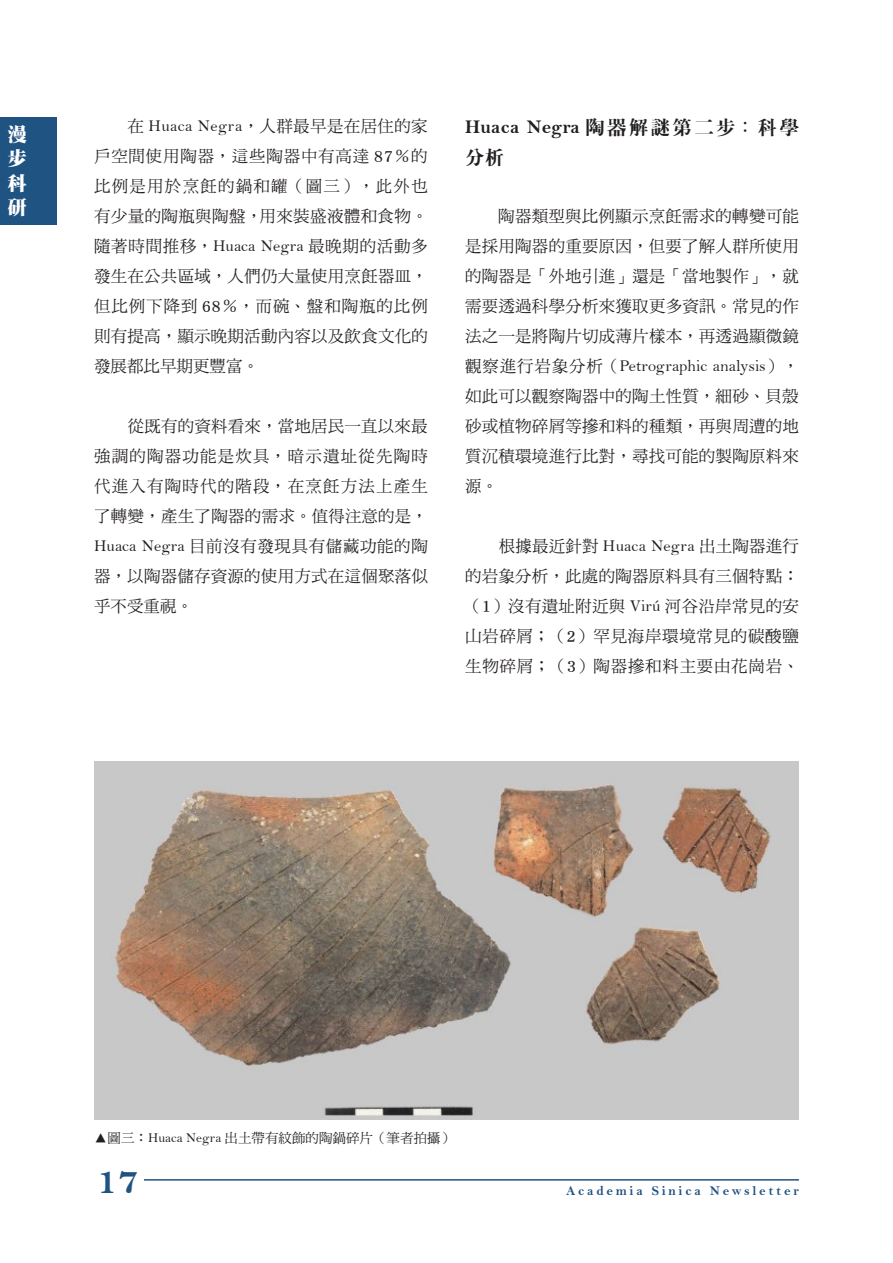
<style>
.page{position:relative;width:893px;height:1263px;background:#fff}
.page>*{position:absolute;margin:0;border:0;box-sizing:border-box;transform-origin:0 0}
.t1{font:40.5px "Bell MT Bold";color:#1f5382}
.t2{font:19.5px/30px "DF Ming XB WIN BF";color:#231f20}
.t3{font:19.5px/24.3px "DF Ming W12 WIN BF";color:#fff;text-align:justify}
.t4{font:16.5px/30px "DF Ming Md HKP BF";letter-spacing:.015em;color:#231f20;text-align:justify}
.t5{font:13.5px "DF Ming Md HKP BF";color:#231f20}
.t6{font:13.5px "Bell MT Bold";letter-spacing:.2em;color:#1f5382}
.s1{font-family:"Bell"}
.s2{font-family:"Bell MT Bold"}
.s3{font-family:"DF Ming XB WIN BF"}
</style>
<div class="page">
<hr style="left:144px;top:1179px;width:655px;height:1px;background:#205381">
<div style="left:0;top:117px;width:57px;height:108px;background:#1f5382"></div>
<img style="left:94px;top:761px;width:705px;height:358px">
<p class="t3" style="left:7px;top:122px;width:21px">漫步科研</p>
<p class="t4" style="left:94px;top:111px;width:335px;text-indent:33px">在 <span class="s1">Huaca Negra</span>，人群最早是在居住的家戶空間使用陶器，這些陶器中有高達 87％的比例是用於烹飪的鍋和罐（圖三），此外也有少量的陶瓶與陶盤，用來裝盛液體和食物。隨著時間推移，<span class="s1">Huaca Negra</span> 最晚期的活動多發生在公共區域，人們仍大量使用烹飪器皿，但比例下降到 68％，而碗、盤和陶瓶的比例則有提高，顯示晚期活動內容以及飲食文化的發展都比早期更豐富。</p>
<p class="t4" style="left:94px;top:411px;width:335px;text-indent:34px">從既有的資料看來，當地居民一直以來最強調的陶器功能是炊具，暗示遺址從先陶時代進入有陶時代的階段，在烹飪方法上產生了轉變，產生了陶器的需求。值得注意的是，<span class="s1">Huaca Negra</span> 目前沒有發現具有儲藏功能的陶器，以陶器儲存資源的使用方式在這個聚落似乎不受重視。</p>
<p class="t2" style="left:465px;top:112px;width:335px"><span class="s2">Huaca Negra</span> 陶器解謎第二步：科學分析</p>
<p class="t4" style="left:465px;top:201px;width:335px;text-indent:33px">陶器類型與比例顯示烹飪需求的轉變可能是採用陶器的重要原因，但要了解人群所使用的陶器是「外地引進」還是「當地製作」，就需要透過科學分析來獲取更多資訊。常見的作法之一是將陶片切成薄片樣本，再透過顯微鏡觀察進行岩象分析（<span class="s1">Petrographic analysis</span>），如此可以觀察陶器中的陶土性質，細砂、貝殼砂或植物碎屑等摻和料的種類，再與周遭的地質沉積環境進行比對，尋找可能的製陶原料來源。</p>
<p class="t4" style="left:465px;top:531px;width:335px;text-indent:34px">根據最近針對 <span class="s1">Huaca Negra</span> 出土陶器進行的岩象分析，此處的陶器原料具有三個特點：（1）沒有遺址附近與 <span class="s1">Virú</span> 河谷沿岸常見的安山岩碎屑；（2）罕見海岸環境常見的碳酸鹽生物碎屑；（3）陶器摻和料主要由花崗岩、</p>
<p class="t5" style="left:94px;top:1131px;width:362px"><span class="s3">▲</span>圖三：<span class="s1">Huaca Negra</span> 出土帶有紋飾的陶鍋碎片（筆者拍攝）</p>
<h1 class="t1" style="left:96px;top:1155px;width:45px">17</h1>
<p class="t6" style="left:566px;top:1182px;width:234px">Academia Sinica Newsletter</p>
</div>
